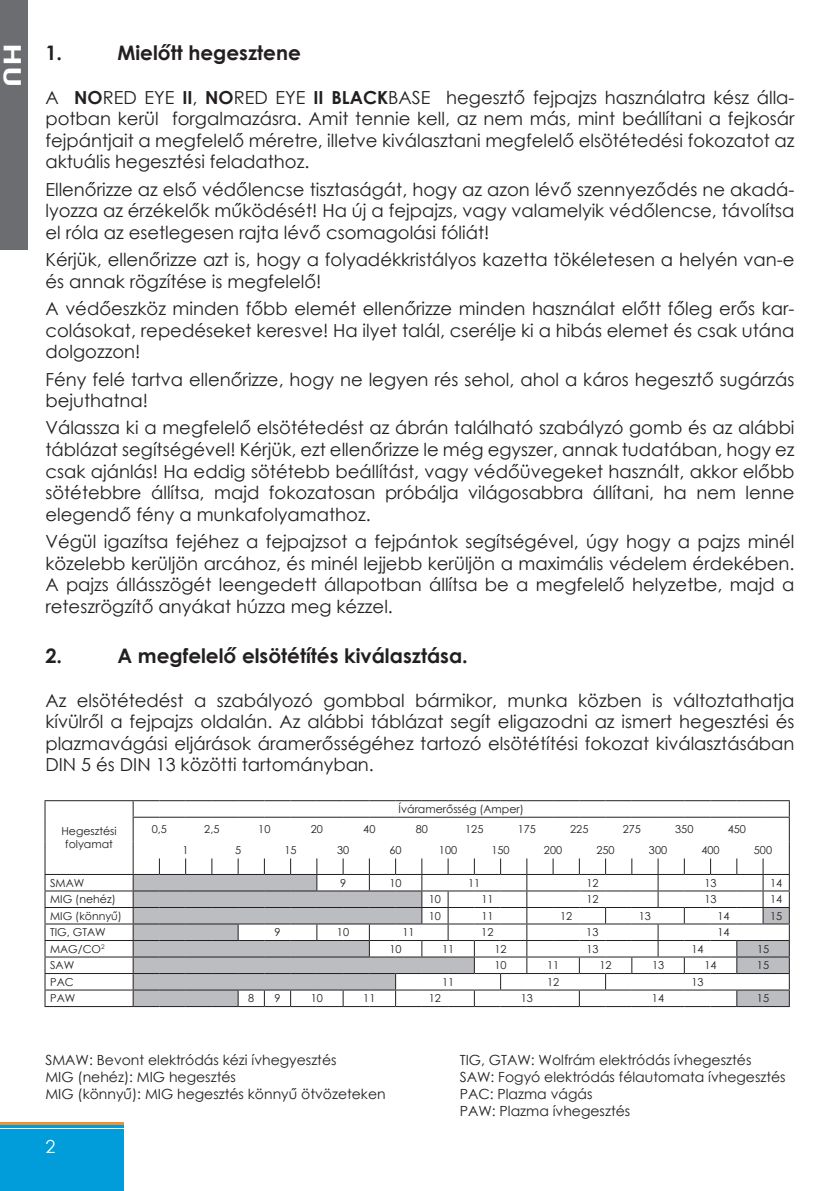
<style>
.page{position:relative;width:840px;height:1191px;background:#fff}
.page>*{position:absolute;margin:0;border:0;box-sizing:border-box;transform-origin:0 0}
.t1{font:700 24px "Century Gothic";color:#fff;scale:1.4 1}
.t2{font:700 20px "Century Gothic";color:#231f20}
.t3{font:18px/21.6px "Century Gothic";color:#231f20;text-align:justify}
.t4{font:18px "Century Gothic";color:#fff}
.t5{font:14px/16.8px "Century Gothic";color:#231f20}
.t6{font:11px/13.2px "Century Gothic";color:#231f20;text-align:center}
.s1{font-weight:700}
</style>
<div class="page">
<hr style="left:44px;top:800px;width:89px;height:1px;background:#231f20">
<hr style="left:44px;top:874px;width:89px;height:1px;background:#231f20">
<hr style="left:44px;top:890px;width:89px;height:1px;background:#231f20">
<hr style="left:44px;top:907px;width:89px;height:1px;background:#231f20">
<hr style="left:44px;top:923px;width:89px;height:1px;background:#231f20">
<hr style="left:44px;top:940px;width:89px;height:1px;background:#231f20">
<hr style="left:44px;top:956px;width:89px;height:1px;background:#231f20">
<hr style="left:44px;top:973px;width:89px;height:1px;background:#231f20">
<hr style="left:44px;top:989px;width:89px;height:1px;background:#231f20">
<svg style="left:44px;top:801px;width:1px;height:205px"></svg>
<hr style="left:44px;top:1006px;width:89px;height:1px;background:#231f20">
<svg style="left:133px;top:800px;width:656px;height:207px"></svg>
<div style="left:0;top:1129px;width:123px;height:62px;background:#009dda"></div>
<hr style="left:0;top:1125px;width:123px;height:2px;background:#009dda">
<hr style="left:0;top:1123px;width:123px;height:2px;background:#f68f30">
<div style="left:0;top:0;width:27px;height:250px;background:#6c6d70"></div>
<p class="t1" style="left:31px;top:43px;width:33px;rotate:90deg">HU</p>
<p class="t2" style="left:45px;top:38px;width:18px">1.</p>
<p class="t2" style="left:117px;top:38px;width:185px">Mielőtt hegesztene</p>
<p class="t3" style="left:45px;top:86px;width:750px">A <span class="s1">NO</span>RED EYE <span class="s1">II</span>, <span class="s1">NO</span>RED EYE <span class="s1">II BLACK</span>BASE hegesztő fejpajzs használatra kész álla&shy;potban kerül forgalmazásra. Amit tennie kell, az nem más, mint beállítani a fejkosár fejpántjait a megfelelő méretre, illetve kiválasztani megfelelő elsötétedési fokozatot az aktuális hegesztési feladathoz.</p>
<p class="t3" style="left:45px;top:178px;width:750px">Ellenőrizze az első védőlencse tisztaságát, hogy az azon lévő szennyeződés ne akadá&shy;lyozza az érzékelők működését! Ha új a fejpajzs, vagy valamelyik védőlencse, távolítsa el róla az esetlegesen rajta lévő csomagolási fóliát!</p>
<p class="t3" style="left:45px;top:249px;width:750px">Kérjük, ellenőrizze azt is, hogy a folyadékkristályos kazetta tökéletesen a helyén van-e és annak rögzítése is megfelelő!</p>
<p class="t3" style="left:45px;top:297px;width:750px">A védőeszköz minden főbb elemét ellenőrizze minden használat előtt főleg erős kar&shy;colásokat, repedéseket keresve! Ha ilyet talál, cserélje ki a hibás elemet és csak utána dolgozzon!</p>
<p class="t3" style="left:45px;top:368px;width:750px">Fény felé tartva ellenőrizze, hogy ne legyen rés sehol, ahol a káros hegesztő sugárzás bejuthatna!</p>
<p class="t3" style="left:45px;top:417px;width:750px">Válassza ki a megfelelő elsötétedést az ábrán található szabályzó gomb és az alábbi táblázat segítségével! Kérjük, ezt ellenőrizze le még egyszer, annak tudatában, hogy ez csak ajánlás! Ha eddig sötétebb beállítást, vagy védőüvegeket használt, akkor előbb sötétebbre állítsa, majd fokozatosan próbálja világosabbra állítani, ha nem lenne elegendő fény a munkafolyamathoz.</p>
<p class="t3" style="left:45px;top:530px;width:750px">Végül igazítsa fejéhez a fejpajzsot a fejpántok segítségével, úgy hogy a pajzs minél közelebb kerüljön arcához, és minél lejjebb kerüljön a maximális védelem érdekében.<br>A pajzs állásszögét leengedett állapotban állítsa be a megfelelő helyzetbe, majd a reteszrögzítő anyákat húzza meg kézzel.</p>
<p class="t2" style="left:45px;top:641px;width:18px">2.</p>
<p class="t2" style="left:117px;top:641px;width:351px">A megfelelő elsötétítés kiválasztása.</p>
<p class="t3" style="left:45px;top:689px;width:750px">Az elsötétedést a szabályozó gombbal bármikor, munka közben is változtathatja kívülről a fejpajzs oldalán. Az alábbi táblázat segít eligazodni az ismert hegesztési és plazmavágási eljárások áramerősségéhez tartozó elsötétítési fokozat kiválasztásában DIN 5 és DIN 13 közötti tartományban.</p>
<p class="t6" style="left:61px;top:824px;width:57px">Hegesztési folyamat</p>
<p class="t6" style="left:398px;top:802px;width:127px">Íváramerősség (Amper)</p>
<p class="t6" style="left:152px;top:822px;width:17px">0,5</p>
<p class="t6" style="left:204px;top:822px;width:17px">2,5</p>
<p class="t6" style="left:258px;top:822px;width:14px">10</p>
<p class="t6" style="left:310px;top:822px;width:14px">20</p>
<p class="t6" style="left:363px;top:822px;width:14px">40</p>
<p class="t6" style="left:415px;top:822px;width:14px">80</p>
<p class="t6" style="left:465px;top:822px;width:20px">125</p>
<p class="t6" style="left:517px;top:822px;width:20px">175</p>
<p class="t6" style="left:570px;top:822px;width:20px">225</p>
<p class="t6" style="left:622px;top:822px;width:20px">275</p>
<p class="t6" style="left:674px;top:822px;width:20px">350</p>
<p class="t6" style="left:727px;top:822px;width:20px">450</p>
<p class="t6" style="left:182px;top:843px;width:8px">1</p>
<p class="t6" style="left:235px;top:843px;width:8px">5</p>
<p class="t6" style="left:284px;top:843px;width:14px">15</p>
<p class="t6" style="left:337px;top:843px;width:14px">30</p>
<p class="t6" style="left:389px;top:843px;width:14px">60</p>
<p class="t6" style="left:438px;top:843px;width:20px">100</p>
<p class="t6" style="left:491px;top:843px;width:20px">150</p>
<p class="t6" style="left:543px;top:843px;width:20px">200</p>
<p class="t6" style="left:596px;top:843px;width:20px">250</p>
<p class="t6" style="left:648px;top:843px;width:20px">300</p>
<p class="t6" style="left:701px;top:843px;width:20px">400</p>
<p class="t6" style="left:753px;top:843px;width:20px">500</p>
<p class="t6" style="left:50px;top:876px;width:36px">SMAW</p>
<p class="t6" style="left:340px;top:876px;width:8px">9</p>
<p class="t6" style="left:389px;top:876px;width:14px">10</p>
<p class="t6" style="left:468px;top:876px;width:14px">11</p>
<p class="t6" style="left:586px;top:876px;width:14px">12</p>
<p class="t6" style="left:704px;top:876px;width:14px">13</p>
<p class="t6" style="left:769px;top:876px;width:14px">14</p>
<p class="t6" style="left:50px;top:892px;width:67px">MIG (nehéz)</p>
<p class="t6" style="left:428px;top:892px;width:14px">10</p>
<p class="t6" style="left:481px;top:892px;width:14px">11</p>
<p class="t6" style="left:586px;top:892px;width:14px">12</p>
<p class="t6" style="left:704px;top:892px;width:14px">13</p>
<p class="t6" style="left:769px;top:892px;width:14px">14</p>
<p class="t6" style="left:50px;top:909px;width:73px">MIG (könnyű)</p>
<p class="t6" style="left:428px;top:909px;width:14px">10</p>
<p class="t6" style="left:481px;top:909px;width:14px">11</p>
<p class="t6" style="left:559px;top:909px;width:14px">12</p>
<p class="t6" style="left:638px;top:909px;width:14px">13</p>
<p class="t6" style="left:717px;top:909px;width:14px">14</p>
<p class="t6" style="left:769px;top:909px;width:14px">15</p>
<p class="t6" style="left:50px;top:925px;width:57px">TIG, GTAW</p>
<p class="t6" style="left:274px;top:925px;width:8px">9</p>
<p class="t6" style="left:337px;top:925px;width:14px">10</p>
<p class="t6" style="left:402px;top:925px;width:14px">11</p>
<p class="t6" style="left:481px;top:925px;width:14px">12</p>
<p class="t6" style="left:586px;top:925px;width:14px">13</p>
<p class="t6" style="left:717px;top:925px;width:14px">14</p>
<p class="t6" style="left:50px;top:942px;width:56px">MAG/CO<sup>2</sup></p>
<p class="t6" style="left:389px;top:942px;width:14px">10</p>
<p class="t6" style="left:442px;top:942px;width:14px">11</p>
<p class="t6" style="left:494px;top:942px;width:14px">12</p>
<p class="t6" style="left:586px;top:942px;width:14px">13</p>
<p class="t6" style="left:691px;top:942px;width:14px">14</p>
<p class="t6" style="left:756px;top:942px;width:14px">15</p>
<p class="t6" style="left:50px;top:958px;width:26px">SAW</p>
<p class="t6" style="left:494px;top:958px;width:14px">10</p>
<p class="t6" style="left:546px;top:958px;width:14px">11</p>
<p class="t6" style="left:599px;top:958px;width:14px">12</p>
<p class="t6" style="left:651px;top:958px;width:14px">13</p>
<p class="t6" style="left:704px;top:958px;width:14px">14</p>
<p class="t6" style="left:756px;top:958px;width:14px">15</p>
<p class="t6" style="left:50px;top:975px;width:25px">PAC</p>
<p class="t6" style="left:442px;top:975px;width:14px">11</p>
<p class="t6" style="left:546px;top:975px;width:14px">12</p>
<p class="t6" style="left:691px;top:975px;width:14px">13</p>
<p class="t6" style="left:50px;top:991px;width:27px">PAW</p>
<p class="t6" style="left:248px;top:991px;width:8px">8</p>
<p class="t6" style="left:274px;top:991px;width:8px">9</p>
<p class="t6" style="left:310px;top:991px;width:14px">10</p>
<p class="t6" style="left:363px;top:991px;width:14px">11</p>
<p class="t6" style="left:428px;top:991px;width:14px">12</p>
<p class="t6" style="left:520px;top:991px;width:14px">13</p>
<p class="t6" style="left:651px;top:991px;width:14px">14</p>
<p class="t6" style="left:756px;top:991px;width:14px">15</p>
<p class="t5" style="left:45px;top:1051px;width:341px">SMAW: Bevont elektródás kézi ívhegyesztés<br>MIG (nehéz): MIG hegesztés<br>MIG (könnyű): MIG hegesztés könnyű ötvözeteken</p>
<p class="t5" style="left:459px;top:1051px;width:293px">TIG, GTAW: Wolfrám elektródás ívhegesztés</p>
<p class="t5" style="left:459px;top:1068px;width:327px">SAW: Fogyó elektródás félautomata ívhegesztés<br>PAC: Plazma vágás<br>PAW: Plazma ívhegesztés</p>
<p class="t4" style="left:45px;top:1133px;width:11px">2</p>
</div>
